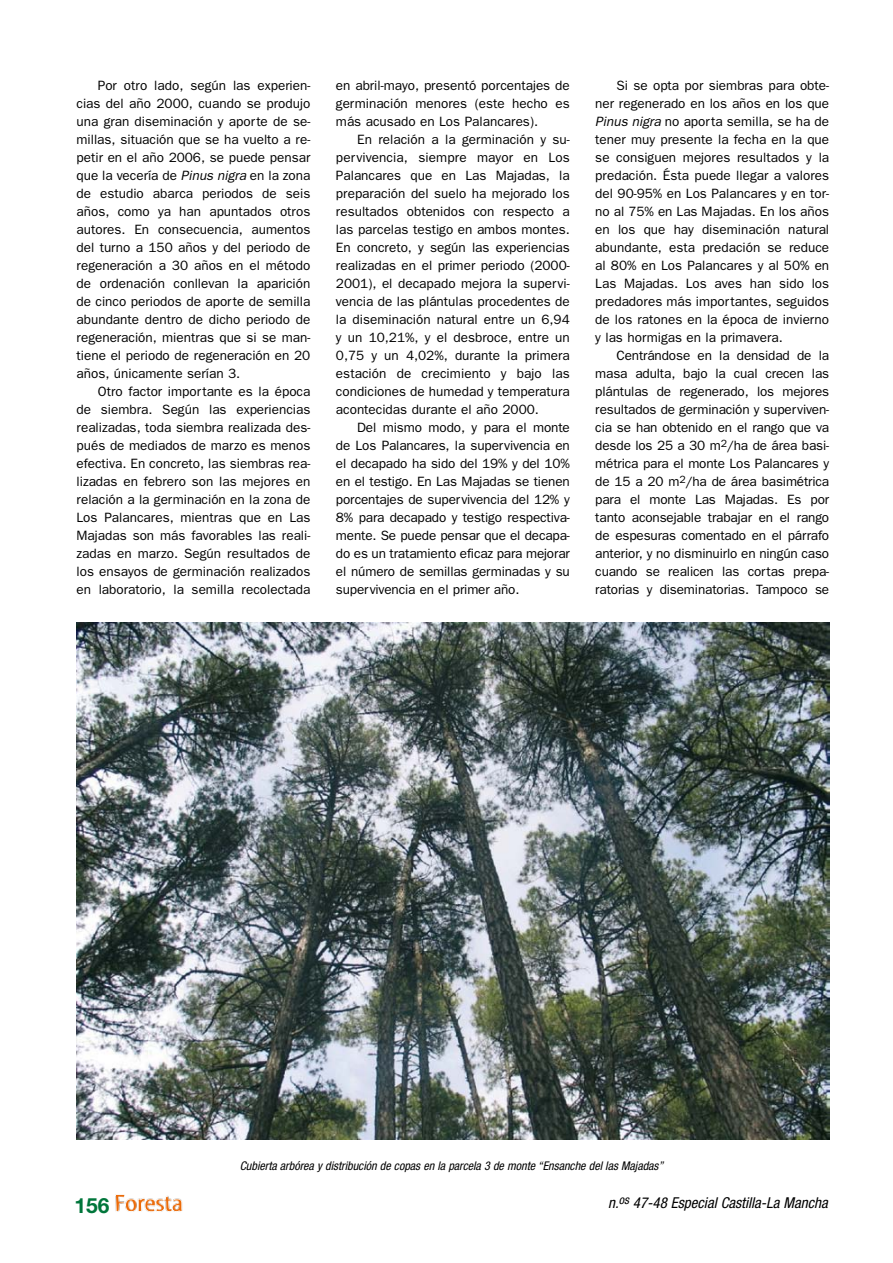
<style>
.page{position:relative;width:893px;height:1263px;background:#fff}
.page>*{position:absolute;margin:0;border:0;box-sizing:border-box;transform-origin:0 0}
.t1{font:700 21px "Helvetica Neue";color:#00763b}
.t2{font:italic condensed 15px "Helvetica Neue";color:#000}
.t3{font:13.5px "Franklin Gothic";color:#000}
.t4{font:italic condensed 12px "Helvetica Neue";color:#000}
.s1{font-style:italic}
</style>
<div class="page">
<img style="left:115px;top:1195px;width:68px;height:17px">
<img style="left:77px;top:623px;width:752px;height:516px">
<p class="t3" style="left:98px;top:78px;width:214px">Por otro lado, según las experien-</p>
<p class="t3" style="left:77px;top:96px;width:235px">cias del año 2000, cuando se produjo</p>
<p class="t3" style="left:77px;top:114px;width:235px">una gran diseminación y aporte de se-</p>
<p class="t3" style="left:77px;top:132px;width:235px">millas, situación que se ha vuelto a re-</p>
<p class="t3" style="left:77px;top:150px;width:235px">petir en el año 2006, se puede pensar</p>
<p class="t3" style="left:77px;top:168px;width:235px">que la vecería de <span class="s1">Pinus nigra</span> en la zona</p>
<p class="t3" style="left:77px;top:186px;width:235px">de estudio abarca periodos de seis</p>
<p class="t3" style="left:77px;top:204px;width:235px">años, como ya han apuntados otros</p>
<p class="t3" style="left:77px;top:222px;width:235px">autores. En consecuencia, aumentos</p>
<p class="t3" style="left:77px;top:240px;width:235px">del turno a 150 años y del periodo de</p>
<p class="t3" style="left:77px;top:258px;width:235px">regeneración a 30 años en el método</p>
<p class="t3" style="left:77px;top:276px;width:235px">de ordenación conllevan la aparición</p>
<p class="t3" style="left:77px;top:294px;width:235px">de cinco periodos de aporte de semilla</p>
<p class="t3" style="left:77px;top:312px;width:235px">abundante dentro de dicho periodo de</p>
<p class="t3" style="left:77px;top:330px;width:235px">regeneración, mientras que si se man-</p>
<p class="t3" style="left:77px;top:348px;width:235px">tiene el periodo de regeneración en 20</p>
<p class="t3" style="left:77px;top:366px;width:165px">años, únicamente serían 3.</p>
<p class="t3" style="left:98px;top:384px;width:214px">Otro factor importante es la época</p>
<p class="t3" style="left:77px;top:402px;width:235px">de siembra. Según las experiencias</p>
<p class="t3" style="left:77px;top:420px;width:235px">realizadas, toda siembra realizada des-</p>
<p class="t3" style="left:77px;top:438px;width:235px">pués de mediados de marzo es menos</p>
<p class="t3" style="left:77px;top:456px;width:235px">efectiva. En concreto, las siembras rea-</p>
<p class="t3" style="left:77px;top:474px;width:235px">lizadas en febrero son las mejores en</p>
<p class="t3" style="left:77px;top:492px;width:235px">relación a la germinación en la zona de</p>
<p class="t3" style="left:77px;top:510px;width:235px">Los Palancares, mientras que en Las</p>
<p class="t3" style="left:77px;top:528px;width:235px">Majadas son más favorables las reali-</p>
<p class="t3" style="left:77px;top:546px;width:235px">zadas en marzo. Según resultados de</p>
<p class="t3" style="left:77px;top:564px;width:235px">los ensayos de germinación realizados</p>
<p class="t3" style="left:77px;top:582px;width:235px">en laboratorio, la semilla recolectada</p>
<p class="t3" style="left:336px;top:78px;width:235px">en abril-mayo, presentó porcentajes de</p>
<p class="t3" style="left:336px;top:96px;width:235px">germinación menores (este hecho es</p>
<p class="t3" style="left:336px;top:114px;width:204px">más acusado en Los Palancares).</p>
<p class="t3" style="left:357px;top:132px;width:214px">En relación a la germinación y su-</p>
<p class="t3" style="left:336px;top:150px;width:235px">pervivencia, siempre mayor en Los</p>
<p class="t3" style="left:336px;top:168px;width:235px">Palancares que en Las Majadas, la</p>
<p class="t3" style="left:336px;top:186px;width:235px">preparación del suelo ha mejorado los</p>
<p class="t3" style="left:336px;top:204px;width:235px">resultados obtenidos con respecto a</p>
<p class="t3" style="left:336px;top:222px;width:235px">las parcelas testigo en ambos montes.</p>
<p class="t3" style="left:336px;top:240px;width:235px">En concreto, y según las experiencias</p>
<p class="t3" style="left:336px;top:258px;width:235px">realizadas en el primer periodo (2000-</p>
<p class="t3" style="left:336px;top:276px;width:235px">2001), el decapado mejora la supervi-</p>
<p class="t3" style="left:336px;top:294px;width:235px">vencia de las plántulas procedentes de</p>
<p class="t3" style="left:336px;top:312px;width:235px">la diseminación natural entre un 6,94</p>
<p class="t3" style="left:336px;top:330px;width:235px">y un 10,21%, y el desbroce, entre un</p>
<p class="t3" style="left:336px;top:348px;width:235px">0,75 y un 4,02%, durante la primera</p>
<p class="t3" style="left:336px;top:366px;width:235px">estación de crecimiento y bajo las</p>
<p class="t3" style="left:336px;top:384px;width:235px">condiciones de humedad y temperatura</p>
<p class="t3" style="left:336px;top:402px;width:205px">acontecidas durante el año 2000.</p>
<p class="t3" style="left:357px;top:420px;width:214px">Del mismo modo, y para el monte</p>
<p class="t3" style="left:336px;top:438px;width:235px">de Los Palancares, la supervivencia en</p>
<p class="t3" style="left:336px;top:456px;width:235px">el decapado ha sido del 19% y del 10%</p>
<p class="t3" style="left:336px;top:474px;width:235px">en el testigo. En Las Majadas se tienen</p>
<p class="t3" style="left:336px;top:492px;width:235px">porcentajes de supervivencia del 12% y</p>
<p class="t3" style="left:336px;top:510px;width:235px">8% para decapado y testigo respectiva-</p>
<p class="t3" style="left:336px;top:528px;width:235px">mente. Se puede pensar que el decapa-</p>
<p class="t3" style="left:336px;top:546px;width:235px">do es un tratamiento eficaz para mejorar</p>
<p class="t3" style="left:336px;top:564px;width:235px">el número de semillas germinadas y su</p>
<p class="t3" style="left:336px;top:582px;width:185px">supervivencia en el primer año.</p>
<p class="t3" style="left:617px;top:78px;width:214px">Si se opta por siembras para obte-</p>
<p class="t3" style="left:595px;top:96px;width:235px">ner regenerado en los años en los que</p>
<p class="t3" style="left:595px;top:114px;width:235px"><span class="s1">Pinus nigra</span> no aporta semilla, se ha de</p>
<p class="t3" style="left:595px;top:132px;width:235px">tener muy presente la fecha en la que</p>
<p class="t3" style="left:595px;top:150px;width:235px">se consiguen mejores resultados y la</p>
<p class="t3" style="left:595px;top:168px;width:235px">predación. Ésta puede llegar a valores</p>
<p class="t3" style="left:595px;top:186px;width:235px">del 90-95% en Los Palancares y en tor-</p>
<p class="t3" style="left:595px;top:204px;width:235px">no al 75% en Las Majadas. En los años</p>
<p class="t3" style="left:595px;top:222px;width:235px">en los que hay diseminación natural</p>
<p class="t3" style="left:595px;top:240px;width:235px">abundante, esta predación se reduce</p>
<p class="t3" style="left:595px;top:258px;width:235px">al 80% en Los Palancares y al 50% en</p>
<p class="t3" style="left:595px;top:276px;width:235px">Las Majadas. Los aves han sido los</p>
<p class="t3" style="left:595px;top:294px;width:235px">predadores más importantes, seguidos</p>
<p class="t3" style="left:595px;top:312px;width:235px">de los ratones en la época de invierno</p>
<p class="t3" style="left:595px;top:330px;width:189px">y las hormigas en la primavera.</p>
<p class="t3" style="left:617px;top:348px;width:214px">Centrándose en la densidad de la</p>
<p class="t3" style="left:595px;top:366px;width:235px">masa adulta, bajo la cual crecen las</p>
<p class="t3" style="left:595px;top:384px;width:235px">plántulas de regenerado, los mejores</p>
<p class="t3" style="left:595px;top:402px;width:235px">resultados de germinación y superviven-</p>
<p class="t3" style="left:595px;top:420px;width:235px">cia se han obtenido en el rango que va</p>
<p class="t3" style="left:595px;top:438px;width:235px">desde los 25 a 30 m<sup>2</sup>/ha de área basi-</p>
<p class="t3" style="left:595px;top:456px;width:235px">métrica para el monte Los Palancares y</p>
<p class="t3" style="left:595px;top:474px;width:235px">de 15 a 20 m<sup>2</sup>/ha de área basimétrica</p>
<p class="t3" style="left:595px;top:492px;width:235px">para el monte Las Majadas. Es por</p>
<p class="t3" style="left:595px;top:510px;width:235px">tanto aconsejable trabajar en el rango</p>
<p class="t3" style="left:595px;top:528px;width:235px">de espesuras comentado en el párrafo</p>
<p class="t3" style="left:595px;top:546px;width:235px">anterior, y no disminuirlo en ningún caso</p>
<p class="t3" style="left:595px;top:564px;width:235px">cuando se realicen las cortas prepa-</p>
<p class="t3" style="left:595px;top:582px;width:235px">ratorias y diseminatorias. Tampoco se</p>
<p class="t4" style="left:240px;top:1159px;width:425px">Cubierta arbórea y distribución de copas en la parcela 3 de monte “Ensanche del las Majadas”</p>
<p class="t1" style="left:75px;top:1192px;width:37px">156</p>
<p class="t2" style="left:608px;top:1194px;width:221px">n.<sup>os</sup> 47-48 Especial Castilla-La Mancha</p>
</div>
